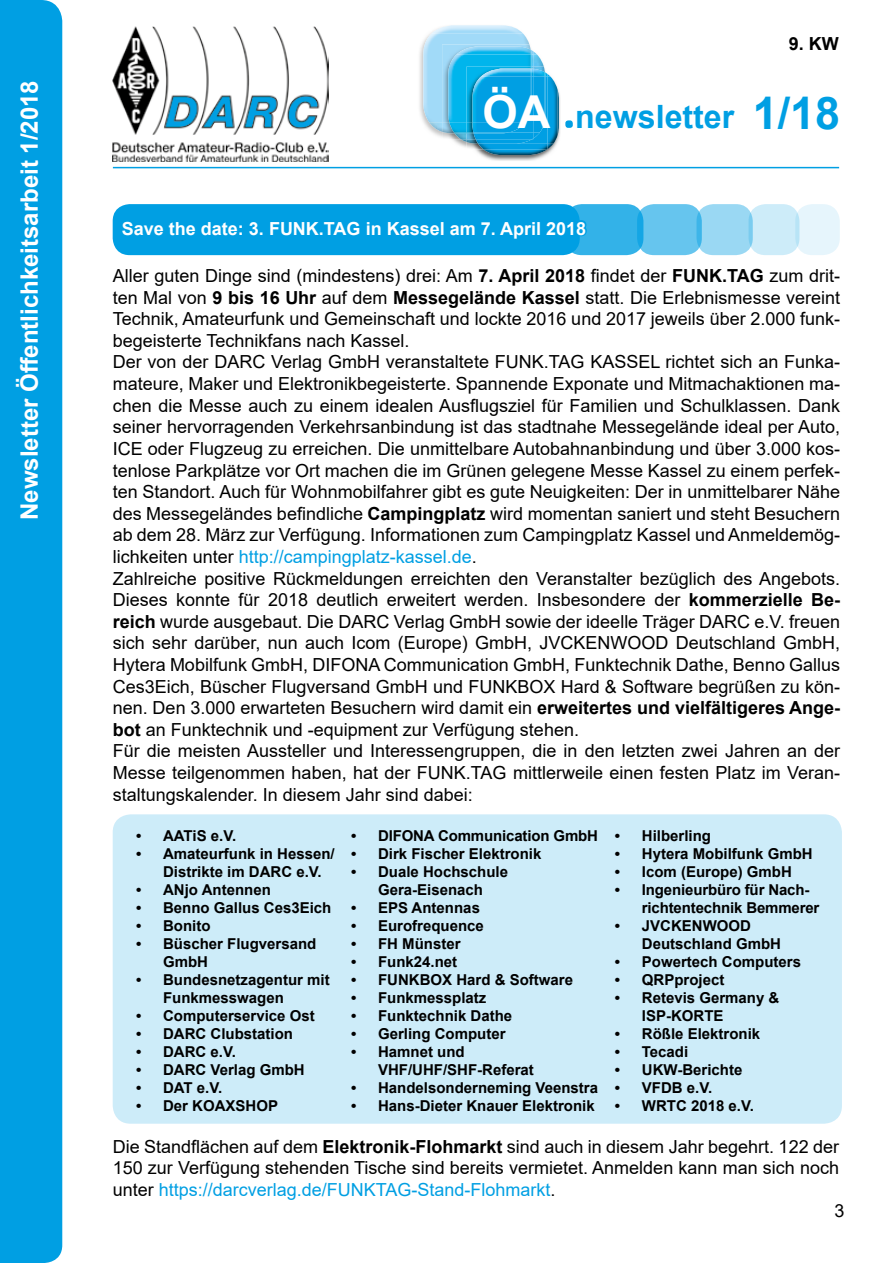
<style>
.page{position:relative;width:893px;height:1263px;background:#fff}
.page>*{position:absolute;margin:0;border:0;box-sizing:border-box;transform-origin:0 0}
.t1{font:700 45px "Arial";color:#009fe3}
.t2{font:700 32.1px "Arial";color:#009fe3}
.t3{font:700 24px "Arial";color:#fff}
.t4{font:18px/21.6px "Arial";color:#000}
.t5{font:700 18px "Arial";color:#fff}
.t6{font:700 18px "Arial";color:#000}
.t7{font:700 15px/18px "Arial";color:#000}
.s1{font-size:45.45px;color:#fff}
.s2{font-weight:700}
.s3{color:#009fe3}
</style>
<div class="page">
<img style="left:419px;top:43px;width:111px;height:94px">
<img style="left:431px;top:25px;width:92px;height:8px">
<svg style="left:429px;top:122px;width:13px;height:10px"></svg>
<img style="left:423px;top:33px;width:106px;height:89px">
<img style="left:442px;top:44px;width:88px;height:78px">
<img style="left:448px;top:46px;width:82px;height:9px">
<img style="left:448px;top:55px;width:82px;height:67px">
<img style="left:476px;top:76px;width:84px;height:85px">
<img style="left:466px;top:67px;width:64px;height:26px">
<svg style="left:530px;top:49px;width:20px;height:28px"></svg>
<img style="left:481px;top:69px;width:49px;height:8px">
<svg style="left:454px;top:93px;width:22px;height:49px"></svg>
<img style="left:484px;top:90px;width:75px;height:65px">
<img style="left:478px;top:144px;width:69px;height:6px">
<img style="left:545px;top:77px;width:13px;height:67px">
<img style="left:476px;top:77px;width:69px;height:67px">
<img style="left:474px;top:132px;width:59px;height:7px">
<img style="left:473px;top:132px;width:36px;height:1px">
<img style="left:531px;top:77px;width:13px;height:55px">
<img style="left:473px;top:77px;width:58px;height:55px">
<img style="left:473px;top:77px;width:57px;height:45px">
<div style="left:565px;top:120px;width:8px;height:8px;background:#009fe3;border-radius:3px"></div>
<div style="left:0;top:0;width:62px;height:1263px;background:#009fe3"></div>
<img style="left:113px;top:27px;width:215px;height:134px">
<hr style="left:113px;top:167px;width:726px;height:1px;background:#009fe3">
<div style="left:113px;top:204px;width:467px;height:51px;background:#009fe3;border-radius:17px"></div>
<svg style="left:565px;top:204px;width:78px;height:51px;fill:#33b2e8"></svg>
<svg style="left:637px;top:204px;width:65px;height:51px;fill:#66c5ee"></svg>
<svg style="left:696px;top:204px;width:57px;height:51px;fill:#9ad8f3"></svg>
<svg style="left:748px;top:204px;width:51px;height:51px;fill:#cdecf9"></svg>
<svg style="left:795px;top:204px;width:45px;height:51px;fill:#e6f5fc"></svg>
<svg style="left:565px;top:218px;width:24px;height:21px"></svg>
<div style="left:113px;top:814px;width:729px;height:310px;background:#cdecf9;border-radius:18px"></div>
<h3 class="t3" style="left:13px;top:520px;width:441px;rotate:-90deg">Newsletter Öffentlichkeitsarbeit 1/2018</h3>
<h2 class="t2" style="left:482px;top:94px;width:253px"><span class="s1">ÖA</span> newsletter</h2>
<p class="t6" style="left:789px;top:31px;width:52px">9. KW</p>
<h1 class="t1" style="left:753px;top:82px;width:89px">1/18</h1>
<p class="t5" style="left:122px;top:216px;width:466px">Save the date: 3. FUNK.TAG in Kassel am 7. April 2018</p>
<p class="t4" style="left:113px;top:265px;width:729px">Aller guten Dinge sind (mindestens) drei: Am <span class="s2">7. April 2018</span> findet der <span class="s2">FUNK.TAG</span> zum drit&shy;ten Mal von <span class="s2">9 bis 16 Uhr</span> auf dem <span class="s2">Messegelände Kassel</span> statt. Die Erlebnismesse vereint Technik, Amateurfunk und Gemeinschaft und lockte 2016 und 2017 jeweils über 2.000 funk&shy;begeisterte Technikfans nach Kassel.<br>Der von der DARC Verlag GmbH veranstaltete FUNK.TAG KASSEL richtet sich an Funka&shy;mateure, Maker und Elektronikbegeisterte. Spannende Exponate und Mitmachaktionen ma&shy;chen die Messe auch zu einem idealen Ausflugsziel für Familien und Schulklassen. Dank seiner hervorragenden Verkehrsanbindung ist das stadtnahe Messegelände ideal per Auto, ICE oder Flugzeug zu erreichen. Die unmittelbare Autobahnanbindung und über 3.000 kos&shy;tenlose Parkplätze vor Ort machen die im Grünen gelegene Messe Kassel zu einem perfek&shy;ten Standort. Auch für Wohnmobilfahrer gibt es gute Neuigkeiten: Der in unmittelbarer Nähe des Messegeländes befindliche <span class="s2">Campingplatz</span> wird momentan saniert und steht Besuchern ab dem 28. März zur Verfügung. Informationen zum Campingplatz Kassel und Anmeldemög&shy;lichkeiten unter <span class="s3">http://campingplatz-kassel.de</span>.<br>Zahlreiche positive Rückmeldungen erreichten den Veranstalter bezüglich des Angebots.<br>Dieses konnte für 2018 deutlich erweitert werden. Insbesondere der <span class="s2">kommerzielle Be&shy;reich</span> wurde ausgebaut. Die DARC Verlag GmbH sowie der ideelle Träger DARC e.V. freuen sich sehr darüber, nun auch Icom (Europe) GmbH, JVCKENWOOD Deutschland GmbH, Hytera Mobilfunk GmbH, DIFONA Communication GmbH, Funktechnik Dathe, Benno Gallus Ces3Eich, Büscher Flugversand GmbH und FUNKBOX Hard &amp; Software begrüßen zu kön&shy;nen. Den 3.000 erwarteten Besuchern wird damit ein <span class="s2">erweitertes und vielfältigeres Ange&shy;bot</span> an Funktechnik und -equipment zur Verfügung stehen.<br>Für die meisten Aussteller und Interessengruppen, die in den letzten zwei Jahren an der Messe teilgenommen haben, hat der FUNK.TAG mittlerweile einen festen Platz im Veran&shy;staltungskalender. In diesem Jahr sind dabei:</p>
<p class="t7" style="left:136px;top:827px;width:102px">• AATiS e.V.</p>
<p class="t7" style="left:163px;top:845px;width:173px;text-indent:-27px">• Amateurfunk in Hessen/<br>Distrikte im DARC e.V.</p>
<p class="t7" style="left:136px;top:881px;width:136px">• ANjo Antennen</p>
<p class="t7" style="left:136px;top:899px;width:197px">• Benno Gallus Ces3Eich</p>
<p class="t7" style="left:136px;top:917px;width:76px">• Bonito</p>
<p class="t7" style="left:163px;top:935px;width:155px;text-indent:-27px">• Büscher Flugversand<br>GmbH</p>
<p class="t7" style="left:163px;top:971px;width:168px;text-indent:-27px">• Bundesnetzagentur mit<br>Funkmesswagen</p>
<p class="t7" style="left:136px;top:1007px;width:180px">• Computerservice Ost</p>
<p class="t7" style="left:136px;top:1025px;width:158px">• DARC Clubstation</p>
<p class="t7" style="left:136px;top:1043px;width:101px">• DARC e.V.</p>
<p class="t7" style="left:136px;top:1061px;width:170px">• DARC Verlag GmbH</p>
<p class="t7" style="left:136px;top:1079px;width:88px">• DAT e.V.</p>
<p class="t7" style="left:136px;top:1097px;width:144px">• Der KOAXSHOP</p>
<p class="t7" style="left:351px;top:827px;width:249px">• DIFONA Communication GmbH</p>
<p class="t7" style="left:351px;top:845px;width:192px">• Dirk Fischer Elektronik</p>
<p class="t7" style="left:351px;top:863px;width:159px;text-align:center">• Duale Hochschule<br>Gera-Eisenach</p>
<p class="t7" style="left:351px;top:899px;width:130px">• EPS Antennas</p>
<p class="t7" style="left:351px;top:917px;width:134px">• Eurofrequence</p>
<p class="t7" style="left:351px;top:935px;width:111px">• FH Münster</p>
<p class="t7" style="left:351px;top:953px;width:108px">• Funk24.net</p>
<p class="t7" style="left:351px;top:971px;width:224px">• FUNKBOX Hard &amp; Software</p>
<p class="t7" style="left:351px;top:989px;width:137px">• Funkmessplatz</p>
<p class="t7" style="left:351px;top:1007px;width:163px">• Funktechnik Dathe</p>
<p class="t7" style="left:351px;top:1025px;width:156px">• Gerling Computer</p>
<p class="t7" style="left:378px;top:1043px;width:157px;text-indent:-27px">• Hamnet und<br>VHF/UHF/SHF-Referat</p>
<p class="t7" style="left:351px;top:1079px;width:249px">• Handelsonderneming Veenstra</p>
<p class="t7" style="left:351px;top:1097px;width:245px">• Hans-Dieter Knauer Elektronik</p>
<p class="t7" style="left:615px;top:827px;width:98px">• Hilberling</p>
<p class="t7" style="left:615px;top:845px;width:199px">• Hytera Mobilfunk GmbH</p>
<p class="t7" style="left:615px;top:863px;width:179px">• Icom (Europe) GmbH</p>
<p class="t7" style="left:642px;top:881px;width:179px;text-indent:-27px">• Ingenieurbüro für Nach&shy;richtentechnik Bemmerer</p>
<p class="t7" style="left:642px;top:917px;width:141px;text-indent:-27px">• JVCKENWOOD<br>Deutschland GmbH</p>
<p class="t7" style="left:615px;top:953px;width:188px">• Powertech Computers</p>
<p class="t7" style="left:615px;top:971px;width:111px">• QRPproject</p>
<p class="t7" style="left:642px;top:989px;width:139px;text-indent:-27px">• Retevis Germany &amp;<br>ISP-KORTE</p>
<p class="t7" style="left:615px;top:1025px;width:147px">• Rößle Elektronik</p>
<p class="t7" style="left:615px;top:1043px;width:75px">• Tecadi</p>
<p class="t7" style="left:615px;top:1061px;width:129px">• UKW-Berichte</p>
<p class="t7" style="left:615px;top:1079px;width:99px">• VFDB e.V.</p>
<p class="t7" style="left:615px;top:1097px;width:140px">• WRTC 2018 e.V.</p>
<p class="t4" style="left:113px;top:1135px;width:728px;text-align:justify">Die Standflächen auf dem <span class="s2">Elektronik-Flohmarkt</span> sind auch in diesem Jahr begehrt. 122 der 150 zur Verfügung stehenden Tische sind bereits vermietet. Anmelden kann man sich noch unter <span class="s3">https://darcverlag.de/FUNKTAG-Stand-Flohmarkt</span>.</p>
<p class="t4" style="left:834px;top:1199px;width:12px">3</p>
</div>
